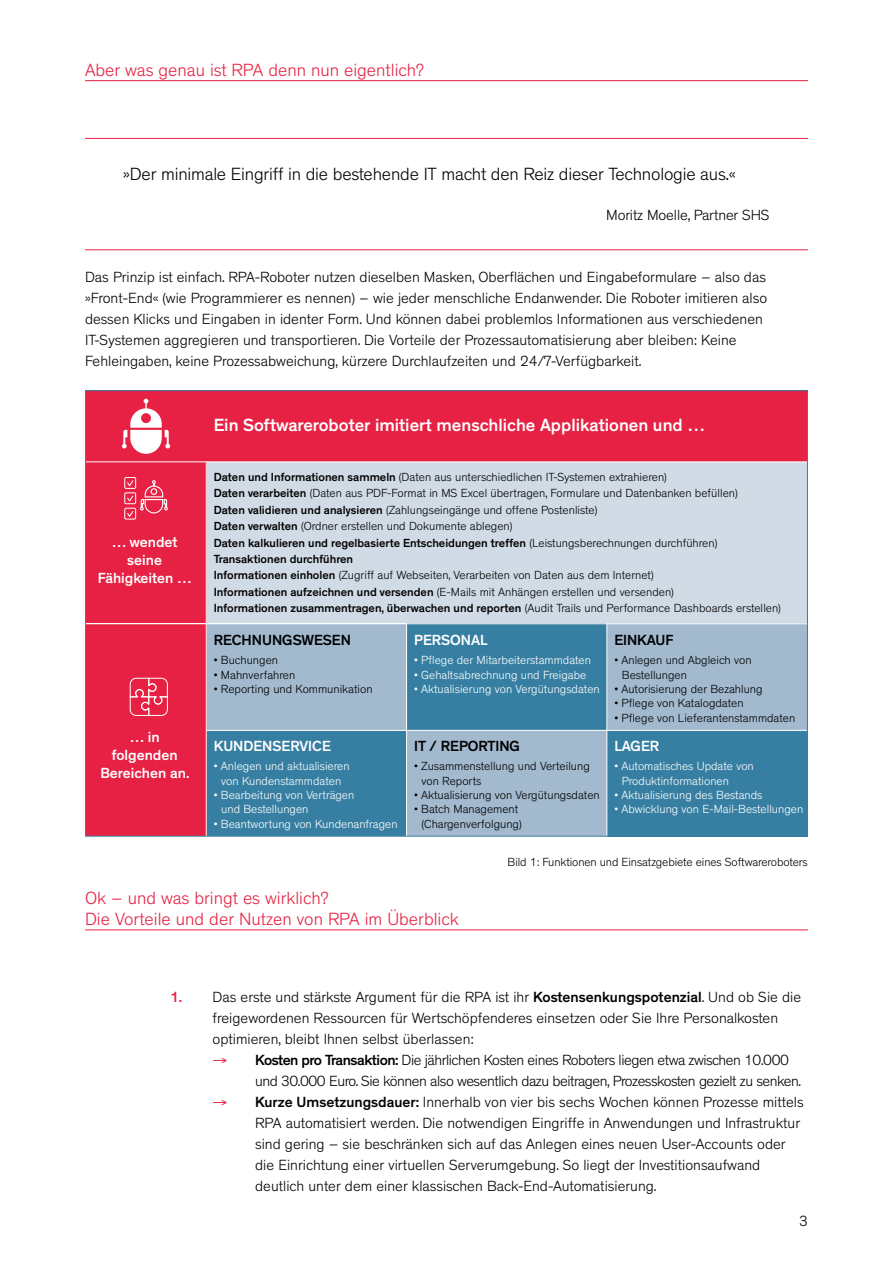
<style>
.page{position:relative;width:893px;height:1263px;background:#fff}
.page>*{position:absolute;margin:0;border:0;box-sizing:border-box;transform-origin:0 0}
.Paragraf{font:300 18px/21px "Theinhardt";color:#e62143}
.Paragraf-2{font:300 18px "Theinhardt";letter-spacing:-.01em;color:#000}
.t1{font:500 18px "Theinhardt";color:#fff}
.Paragraf-3{font:300 15px/21px "Theinhardt";color:#000}
.Paragraf-4{font:300 15px/21px "Theinhardt";letter-spacing:-.03em;color:#000}
.t2{font:500 15px/18px "Theinhardt";color:#fff;text-align:center}
.t3{font:500 15px "Theinhardt";color:#000}
.Paragraf-5{font:300 12px/16.5px "Theinhardt";color:#000}
.t4{font:300 12px/14.4px "Theinhardt";color:#fff}
.s1{font-weight:500}
.s2{font-weight:500;color:#e62143}
.s3{color:#e62143}
</style>
<div class="page">
<hr style="left:85px;top:80px;width:723px;height:1px;background:#e62143">
<hr style="left:85px;top:929px;width:723px;height:1px;background:#e62143">
<hr style="left:85px;top:138px;width:723px;height:1px;background:#e62143">
<hr style="left:85px;top:249px;width:723px;height:1px;background:#e62143">
<div style="left:206px;top:730px;width:201px;height:106px;background:#377fa2"></div>
<div style="left:407px;top:624px;width:200px;height:106px;background:#377fa2"></div>
<div style="left:607px;top:731px;width:200px;height:105px;background:#377fa2"></div>
<div style="left:607px;top:623px;width:200px;height:107px;background:#a2b9ce"></div>
<div style="left:407px;top:730px;width:200px;height:106px;background:#a2b9ce"></div>
<div style="left:206px;top:624px;width:201px;height:106px;background:#a2b9ce"></div>
<div style="left:206px;top:444px;width:601px;height:179px;background:#d0dbe6"></div>
<div style="left:86px;top:624px;width:120px;height:212px;background:#e62143"></div>
<div style="left:86px;top:462px;width:120px;height:161px;background:#e62143"></div>
<div style="left:86px;top:391px;width:721px;height:71px;background:#e62143"></div>
<hr style="left:206px;top:730px;width:601px;height:1px;background:#fff">
<hr style="left:86px;top:623px;width:721px;height:1px;background:#fff">
<hr style="left:86px;top:461px;width:721px;height:1px;background:#fff">
<hr style="left:206px;top:462px;width:1px;height:374px;background:#fff">
<hr style="left:406px;top:623px;width:1px;height:213px;background:#fff">
<hr style="left:606px;top:623px;width:1px;height:213px;background:#fff">
<svg style="left:122px;top:399px;width:48px;height:55px"></svg>
<div style="left:124px;top:477px;width:12px;height:12px;border:1px solid #fff"></div>
<div style="left:124px;top:492px;width:12px;height:12px;border:1px solid #fff"></div>
<div style="left:124px;top:508px;width:12px;height:11px;border:1px solid #fff"></div>
<svg style="left:127px;top:480px;width:41px;height:38px"></svg>
<svg style="left:129px;top:677px;width:39px;height:39px"></svg>
<p class="Paragraf" style="left:85px;top:60px;width:341px">Aber was genau ist RPA denn nun eigentlich?</p>
<p class="Paragraf-2" style="left:123px;top:164px;width:614px">»Der minimale Eingriff in die bestehende IT macht den Reiz dieser Technologie aus.«</p>
<p class="Paragraf-3" style="left:606px;top:205px;width:165px">Moritz Moelle, Partner SHS</p>
<p class="Paragraf-3" style="left:85px;top:267px;width:684px">Das Prinzip ist einfach. RPA-Roboter nutzen dieselben Masken, Oberflächen und Eingabeformulare – also das »Front-End« (wie Programmierer es nennen) – wie jeder menschliche Endanwender. Die Roboter imitieren also dessen Klicks und Eingaben in identer Form. Und können dabei problemlos Informationen aus verschiedenen IT-Systemen aggregieren und transportieren. Die Vorteile der Prozessautomatisierung aber bleiben: Keine Fehleingaben, keine Prozessabweichung, kürzere Durchlaufzeiten und 24/7-Verfügbarkeit.</p>
<p class="t2" style="left:98px;top:533px;width:96px">… wendet seine<br>Fähigkeiten …</p>
<p class="t2" style="left:100px;top:728px;width:91px">… in folgenden<br>Bereichen an.</p>
<p class="t1" style="left:214px;top:414px;width:493px">Ein Softwareroboter imitiert menschliche Applikationen und …</p>
<p class="Paragraf-5" style="left:214px;top:468px;width:569px"><span class="s1">Daten und Informationen sammeln</span> (Daten aus unterschiedlichen IT-Systemen extrahieren)<br><span class="s1">Daten verarbeiten</span> (Daten aus PDF-Format in MS Excel übertragen, Formulare und Datenbanken befüllen)<br><span class="s1">Daten validieren und analysieren</span> (Zahlungseingänge und offene Postenliste)<br><span class="s1">Daten verwalten</span> (Ordner erstellen und Dokumente ablegen)<br><span class="s1">Daten kalkulieren und regelbasierte Entscheidungen treffen</span> (Leistungsberechnungen durchführen)<br><span class="s1">Transaktionen durchführen<br>Informationen einholen</span> (Zugriff auf Webseiten, Verarbeiten von Daten aus dem Internet)<br><span class="s1">Informationen aufzeichnen und versenden</span> (E-Mails mit Anhängen erstellen und versenden)<br><span class="s1">Informationen zusammentragen, überwachen und reporten</span> (Audit Trails und Performance Dashboards erstellen)</p>
<p class="t3" style="left:214px;top:630px;width:139px">RECHNUNGSWESEN</p>
<p class="t2" style="left:414px;top:631px;width:75px">PERSONAL</p>
<p class="t3" style="left:614px;top:630px;width:60px">EINKAUF</p>
<p class="Paragraf-5" style="left:214px;top:652px;width:66px">• Buchungen</p>
<p class="Paragraf-5" style="left:214px;top:666px;width:83px">• Mahnverfahren</p>
<p class="Paragraf-5" style="left:214px;top:681px;width:160px">• Reporting und Kommunikation</p>
<p class="t4" style="left:414px;top:653px;width:179px">• Pflege der Mitarbeiterstammdaten</p>
<p class="t4" style="left:414px;top:668px;width:174px">• Gehaltsabrechnung und Freigabe</p>
<p class="t4" style="left:414px;top:682px;width:187px">• Aktualisierung von Vergütungsdaten</p>
<p class="Paragraf-5" style="left:622px;top:653px;width:131px;line-height:14.4px;text-indent:-7px">• Anlegen und Abgleich von<br>Bestellungen</p>
<p class="Paragraf-5" style="left:614px;top:681px;width:150px">• Autorisierung der Bezahlung</p>
<p class="Paragraf-5" style="left:614px;top:695px;width:131px">• Pflege von Katalogdaten</p>
<p class="Paragraf-5" style="left:614px;top:710px;width:182px">• Pflege von Lieferantenstammdaten</p>
<p class="t2" style="left:214px;top:737px;width:119px">KUNDENSERVICE</p>
<p class="t3" style="left:414px;top:737px;width:107px">IT / REPORTING</p>
<p class="t2" style="left:614px;top:737px;width:46px">LAGER</p>
<p class="t4" style="left:214px;top:759px;width:137px;text-align:center">• Anlegen und aktualisieren von Kundenstammdaten</p>
<p class="t4" style="left:221px;top:788px;width:135px;text-indent:-7px">• Bearbeitung von Verträgen und Bestellungen</p>
<p class="t4" style="left:214px;top:817px;width:185px">• Beantwortung von Kundenanfragen</p>
<p class="Paragraf-5" style="left:422px;top:759px;width:170px;line-height:14.4px;text-indent:-7px">• Zusammenstellung und Verteilung von Reports</p>
<p class="Paragraf-5" style="left:414px;top:787px;width:187px">• Aktualisierung von Vergütungsdaten</p>
<p class="Paragraf-5" style="left:414px;top:802px;width:109px;line-height:14.4px;text-align:right">• Batch Management (Chargenverfolgung)</p>
<p class="t4" style="left:622px;top:759px;width:133px;text-indent:-7px">• Automatisches Update von<br>Produktinformationen</p>
<p class="t4" style="left:614px;top:788px;width:150px">• Aktualisierung des Bestands</p>
<p class="t4" style="left:614px;top:802px;width:190px">• Abwicklung von E-Mail-Bestellungen</p>
<p class="Paragraf-5" style="left:508px;top:854px;width:302px">Bild 1: Funktionen und Einsatzgebiete eines Softwareroboters</p>
<p class="Paragraf" style="left:85px;top:888px;width:375px">Ok – und was bringt es wirklich?<br>Die Vorteile und der Nutzen von RPA im Überblick</p>
<p class="Paragraf-3" style="left:213px;top:987px;width:590px;text-indent:-43px"><span class="s2">1.</span> Das erste und stärkste Argument für die RPA ist ihr <span class="s1">Kostensenkungspotenzial</span>. Und ob Sie die freigewordenen Ressourcen für Wertschöpfenderes einsetzen oder Sie Ihre Personalkosten optimieren, bleibt Ihnen selbst überlassen:</p>
<p class="Paragraf-4" style="left:255px;top:1050px;width:547px;text-indent:-43px"><span class="s3">→</span> <span class="s1">Kosten pro Transaktion:</span> Die jährlichen Kosten eines Roboters liegen etwa zwischen 10.000 und 30.000 Euro. Sie können also wesentlich dazu beitragen, Prozesskosten gezielt zu senken.</p>
<p class="Paragraf-3" style="left:255px;top:1092px;width:550px;text-indent:-43px"><span class="s3">→</span> <span class="s1">Kurze Umsetzungsdauer:</span> Innerhalb von vier bis sechs Wochen können Prozesse mittels RPA automatisiert werden. Die notwendigen Eingriffe in Anwendungen und Infrastruktur sind gering – sie beschränken sich auf das Anlegen eines neuen User-Accounts oder die Einrichtung einer virtuellen Serverumgebung. So liegt der Investitionsaufwand deutlich unter dem einer klassischen Back-End-Automatisierung.</p>
<p class="Paragraf-3" style="left:799px;top:1210px;width:10px">3</p>
</div>
